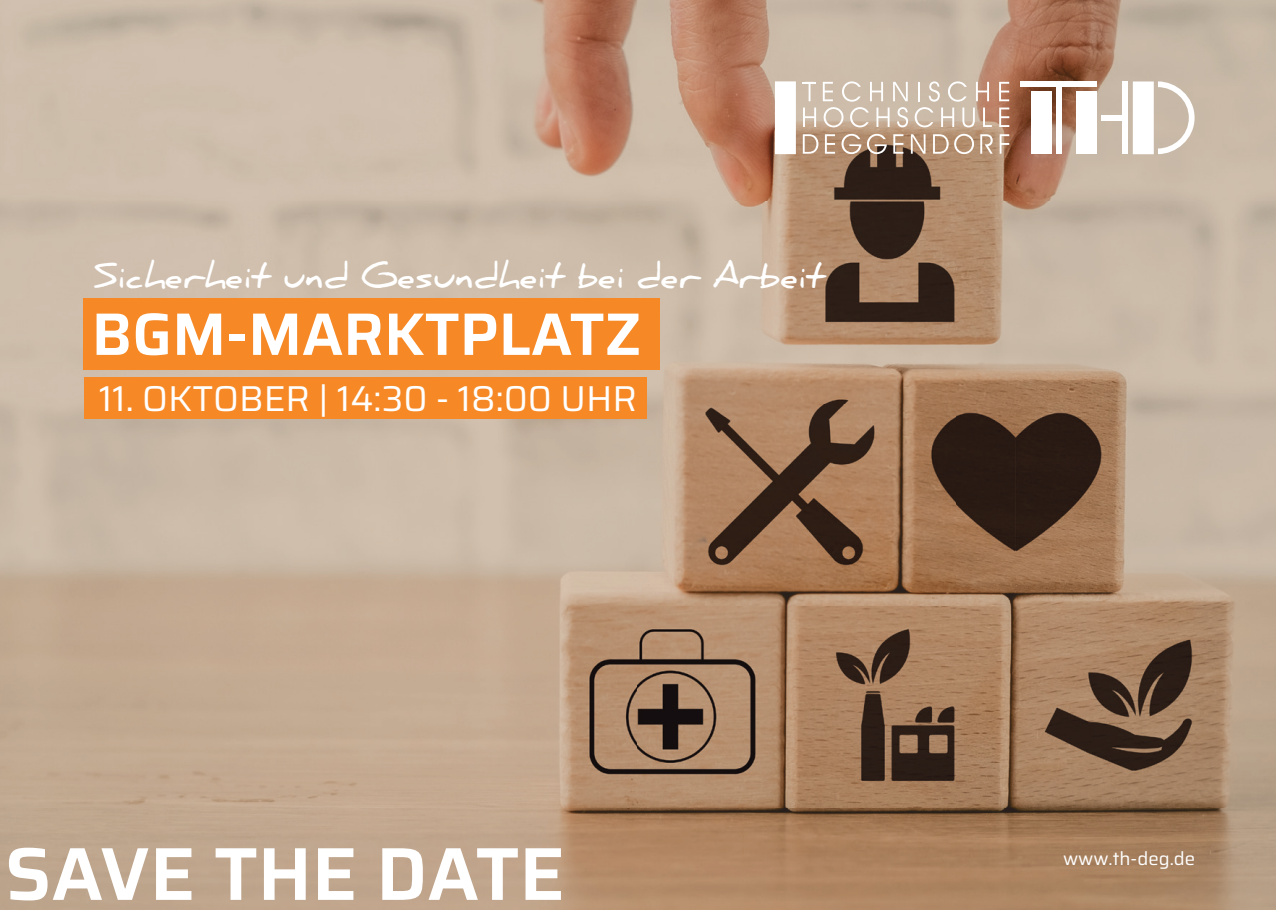
<style>
.page{position:relative;width:1276px;height:910px;background:#fff}
.page>*{position:absolute;margin:0;border:0;box-sizing:border-box;transform-origin:0 0}
.t1{font:600 75px "Saira";color:#fff}
.t2{font:600 60px "Saira";color:#fff}
.t3{font:36px "Saira";color:#fff}
.t4{font:700 33px "Daniel";color:#fff}
.t5{font:18.6px "Saira";color:#fff}
</style>
<div class="page">
<img style="left:0;top:0;width:1276px;height:910px">
<svg style="left:999px;top:82px;width:10px;height:19px"></svg>
<svg style="left:803px;top:82px;width:13px;height:19px"></svg>
<div style="left:1075px;top:91px;width:21px;height:63px;background:#fff"></div>
<div style="left:1030px;top:91px;width:21px;height:63px;background:#fff"></div>
<div style="left:1122px;top:81px;width:5px;height:73px;background:#fff"></div>
<div style="left:1132px;top:81px;width:21px;height:73px;background:#fff"></div>
<div style="left:775px;top:81px;width:21px;height:73px;background:#fff"></div>
<svg style="left:1158px;top:81px;width:36px;height:73px"></svg>
<div style="left:1020px;top:81px;width:76px;height:6px;background:#fff"></div>
<div style="left:1055px;top:87px;width:6px;height:67px;background:#fff"></div>
<div style="left:1101px;top:115px;width:21px;height:5px;background:#fff"></div>
<svg style="left:803px;top:108px;width:13px;height:19px"></svg>
<svg style="left:823px;top:81px;width:85px;height:46px;background:#d5c6b7"></svg>
<svg style="left:914px;top:81px;width:78px;height:46px;background:#d1bdad"></svg>
<svg style="left:999px;top:108px;width:10px;height:19px"></svg>
<svg style="left:803px;top:134px;width:15px;height:20px"></svg>
<svg style="left:825px;top:134px;width:10px;height:20px"></svg>
<svg style="left:841px;top:134px;width:20px;height:20px"></svg>
<svg style="left:867px;top:134px;width:20px;height:20px"></svg>
<svg style="left:893px;top:134px;width:10px;height:20px"></svg>
<svg style="left:911px;top:134px;width:14px;height:20px"></svg>
<svg style="left:933px;top:134px;width:15px;height:20px"></svg>
<svg style="left:954px;top:134px;width:20px;height:20px"></svg>
<svg style="left:980px;top:134px;width:12px;height:20px"></svg>
<svg style="left:999px;top:134px;width:10px;height:20px"></svg>
<div style="left:84px;top:299px;width:576px;height:71px;background:#f68926"></div>
<div style="left:84px;top:377px;width:562px;height:42px;background:#f68926"></div>
<p class="t4" style="left:94px;top:257px;width:732px">Sicherheit und Gesundheit bei der Arbeit</p>
<h2 class="t2" style="left:92px;top:285px;width:551px">BGM-MARKTPLATZ</h2>
<p class="t3" style="left:99px;top:369px;width:540px">11. OKTOBER | 14:30 - 18:00 UHR</p>
<h1 class="t1" style="left:5px;top:812px;width:562px">SAVE THE DATE</h1>
<p class="t5" style="left:1063px;top:843px;width:134px">www.th-deg.de</p>
</div>
